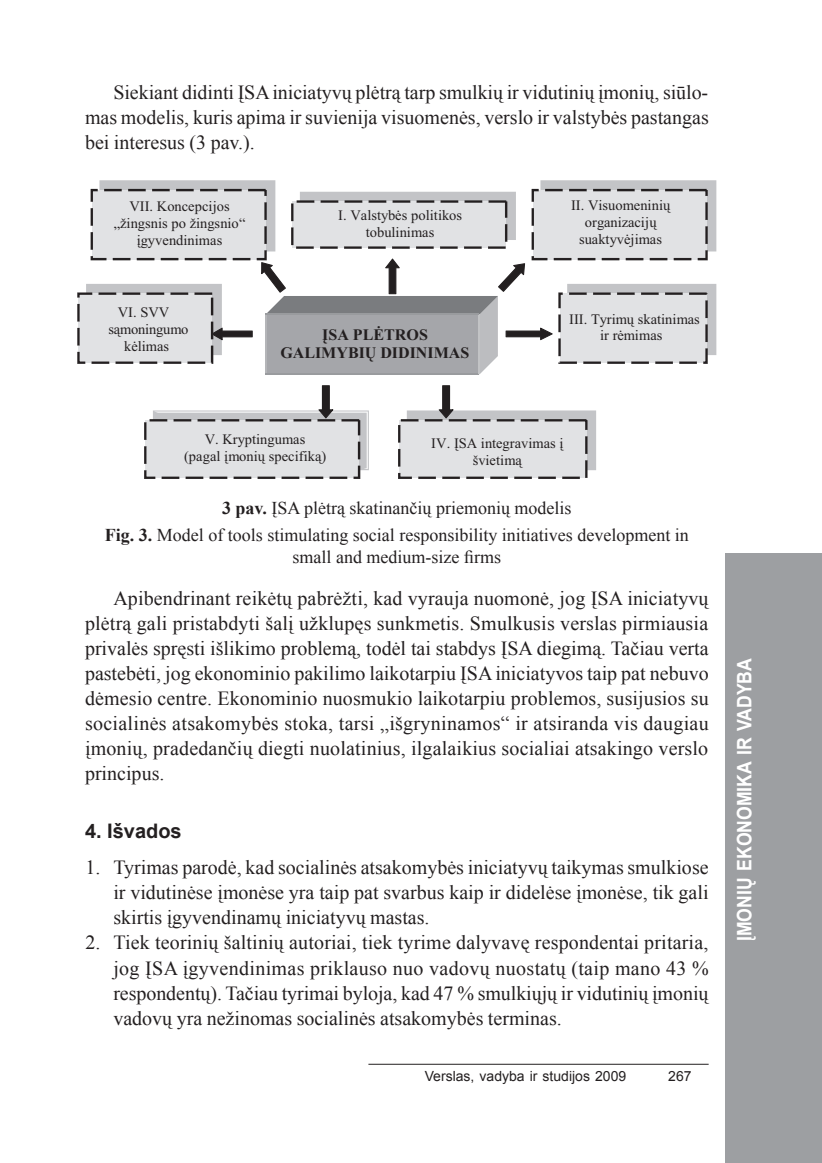
<style>
.page{position:relative;width:822px;height:1163px;background:#fff}
.page>*{position:absolute;margin:0;border:0;box-sizing:border-box;transform-origin:0 0}
.t1{font:20px/25px "Times New Roman";color:#231f20;text-align:justify}
.t2{font:700 20px "Arial";color:#fff;scale:.88 1}
.t3{font:700 20px "Arial";color:#231f20}
.t4{font:18px/27.2px "Times New Roman";color:#231f20;text-align:center}
.t5{font:700 16px/18.6px "Times New Roman";color:#231f20;text-align:center}
.t6{font:14.4px/17px "Times New Roman";color:#231f20;text-align:center}
.t7{font:14px "Arial";color:#231f20}
.s1{font-weight:700}
</style>
<div class="page">
<hr style="left:368px;top:1063px;width:341px;height:1px;background:#231f20">
<div style="left:726px;top:553px;width:96px;height:609px;background:#9d9fa2"></div>
<hr style="left:266px;top:373px;width:213px;height:2px;background:#999b9e">
<svg style="left:77px;top:180px;width:639px;height:194px"></svg>
<svg style="left:144px;top:385px;width:225px;height:94px"></svg>
<svg style="left:398px;top:385px;width:198px;height:94px"></svg>
<p class="t1" style="left:85px;top:79px;width:625px;text-indent:28px">Siekiant didinti ĮSA iniciatyvų plėtrą tarp smulkių ir vidutinių įmonių, siūlo&shy;mas modelis, kuris apima ir suvienija visuomenės, verslo ir valstybės pastangas bei interesus (3 pav.).</p>
<p class="t6" style="left:114px;top:197px;width:133px">VII. Koncepcijos „žingsnis po žingsnio“ įgyvendinimas</p>
<p class="t6" style="left:118px;top:303px;width:53px">VI. SVV</p>
<p class="t6" style="left:108px;top:320px;width:82px">sąmoningumo</p>
<p class="t6" style="left:124px;top:337px;width:47px">kėlimas</p>
<p class="t6" style="left:338px;top:207px;width:125px">I. Valstybės politikos tobulinimas</p>
<p class="t6" style="left:571px;top:197px;width:101px">II. Visuomeninių organizacijų suaktyvėjimas</p>
<p class="t5" style="left:280px;top:324px;width:190px">ĮSA PLĖTROS<br>GALIMYBIŲ DIDINIMAS</p>
<p class="t6" style="left:569px;top:312px;width:132px;line-height:15.2px">III. Tyrimų skatinimas ir rėmimas</p>
<p class="t6" style="left:184px;top:430px;width:144px">V. Kryptingumas<br>(pagal įmonių specifiką)</p>
<p class="t6" style="left:431px;top:434px;width:134px">IV. ĮSA integravimas į švietimą</p>
<p class="t4" style="left:105px;top:494px;width:586px"><span class="s1">3 pav.</span> ĮSA plėtrą skatinančių priemonių modelis<br><span class="s1">Fig. 3.</span> Model of tools stimulating social responsibility initiatives development in</p>
<p class="t4" style="left:293px;top:542px;width:210px">small and medium-size firms</p>
<p class="t1" style="left:85px;top:585px;width:625px;text-indent:28px">Apibendrinant reikėtų pabrėžti, kad vyrauja nuomonė, jog ĮSA iniciatyvų plėtrą gali pristabdyti šalį užklupęs sunkmetis. Smulkusis verslas pirmiausia privalės spręsti išlikimo problemą, todėl tai stabdys ĮSA diegimą. Tačiau verta pastebėti, jog ekonominio pakilimo laikotarpiu ĮSA iniciatyvos taip pat nebuvo dėmesio centre. Ekonominio nuosmukio laikotarpiu problemos, susijusios su socialinės atsakomybės stoka, tarsi „išgryninamos“ ir atsiranda vis daugiau įmonių, pradedančių diegti nuolatinius, ilgalaikius socialiai atsakingo verslo principus.</p>
<p class="t3" style="left:85px;top:817px;width:98px">4. Išvados</p>
<p class="t1" style="left:113px;top:854px;width:597px;text-indent:-28px">1. Tyrimas parodė, kad socialinės atsakomybės iniciatyvų taikymas smulkiose ir vidutinėse įmonėse yra taip pat svarbus kaip ir didelėse įmonėse, tik gali skirtis įgyvendinamų iniciatyvų mastas.</p>
<p class="t1" style="left:113px;top:929px;width:597px;text-indent:-28px">2. Tiek teorinių šaltinių autoriai, tiek tyrime dalyvavę respondentai pritaria, jog ĮSA įgyvendinimas priklauso nuo vadovų nuostatų (taip mano 43 % respondentų). Tačiau tyrimai byloja, kad 47 % smulkiųjų ir vidutinių įmonių vadovų yra nežinomas socialinės atsakomybės terminas.</p>
<p class="t7" style="left:425px;top:1066px;width:203px">Verslas, vadyba ir studijos 2009</p>
<p class="t7" style="left:668px;top:1066px;width:25px">267</p>
<p class="t2" style="left:731px;top:940px;width:323px;rotate:-90deg">Įmonių ekonomika ir vadyba</p>
</div>
